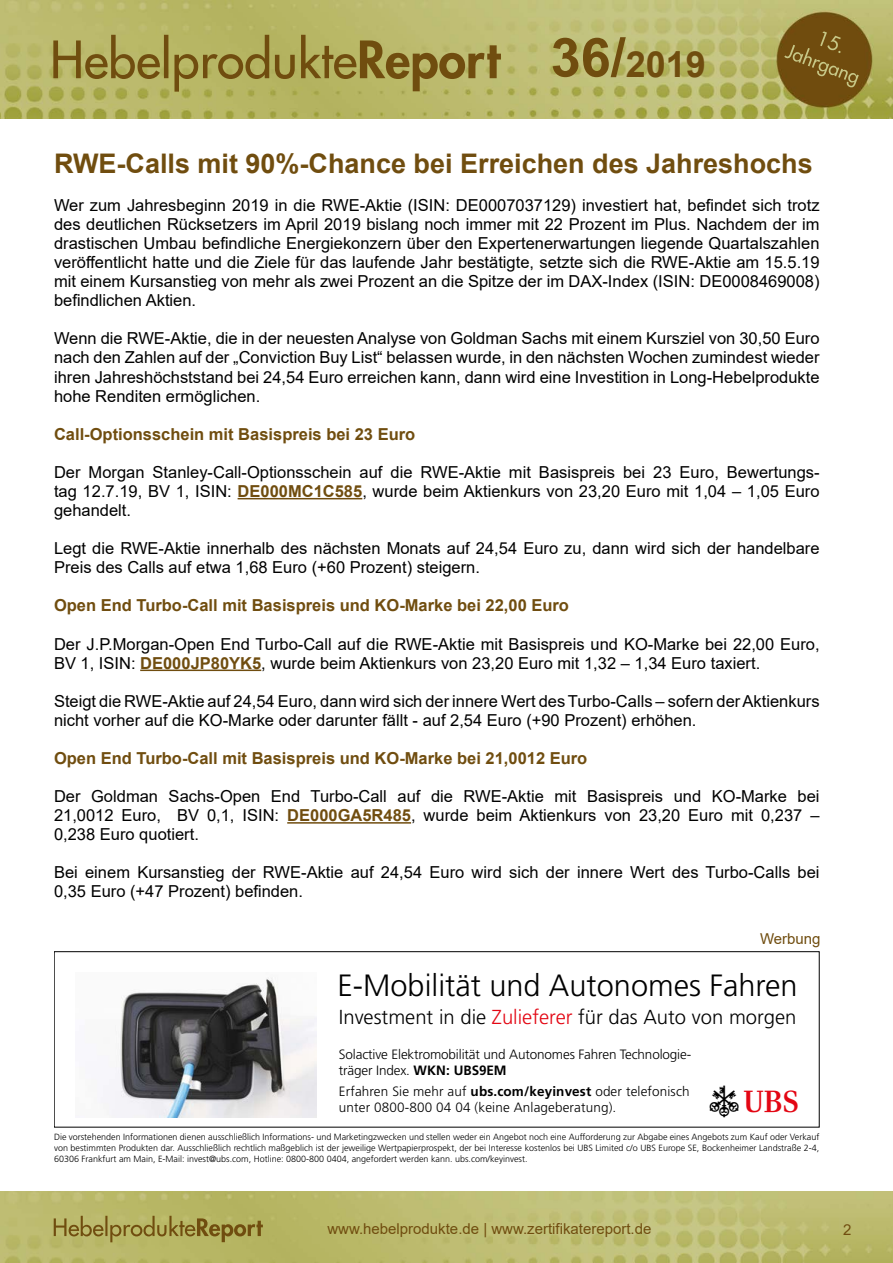
<style>
.page{position:relative;width:893px;height:1263px;background:#fff}
.page>*{position:absolute;margin:0;border:0;box-sizing:border-box;transform-origin:0 0}
.t1{font:700 36px "Arial";color:#704d0f}
.t2{font:31.8px "UB Ssemiextra";color:#000}
.t3{font:300 30.75px "Frutiger LT Std";color:#000}
.t4{font:700 27px "Arial";color:#704d0f}
.t5{font:300 20.25px "Frutiger LT Std";color:#000}
.t6{font:16.5px/19px "Arial";color:#000;text-align:justify}
.t7{font:700 16.5px "Arial";color:#704d0f}
.t8{font:15px "Arial";color:#704d0f}
.t9{font:300 13.5px/16.2px "Frutiger LT Std";letter-spacing:.01em;color:#000}
.t10{font:300 13.5px/16.2px "Frutiger LT Std";letter-spacing:-.01em;color:#000}
.t11{font:300 9px/10.8px "Frutiger LT Std";color:#000;text-align:justify}
.s1{font-size:54px}
.s2{font-weight:700;color:#704d0f}
.s3{color:#e30613}
.s4{font-weight:700}
.s5{font-size:21.9px;color:#e30613}
</style>
<div class="page">
<img style="left:0;top:1192px;width:893px;height:71px">
<img style="left:0;top:0;width:893px;height:119px">
<hr style="left:238px;top:498px;width:124px;height:1px;background:#704d0f">
<hr style="left:140px;top:669px;width:121px;height:2px;background:#704d0f">
<hr style="left:287px;top:822px;width:124px;height:2px;background:#704d0f">
<div style="left:54px;top:951px;width:765px;height:176px;border:1px solid #000"></div>
<img style="left:101px;top:977px;width:215px;height:140px">
<h1 class="t1" style="left:551px;top:39px;width:157px"><span class="s1">36/</span>2019</h1>
<h3 class="t4" style="left:54px;top:144px;width:760px">RWE-Calls mit 90%-Chance bei Erreichen des Jahreshochs</h3>
<p class="t6" style="left:54px;top:195px;width:767px">Wer zum Jahresbeginn 2019 in die RWE-Aktie (ISIN: DE0007037129) investiert hat, befindet sich trotz des deutlichen Rücksetzers im April 2019 bislang noch immer mit 22 Prozent im Plus. Nachdem der im drastischen Umbau befindliche Energiekonzern über den Expertenerwartungen liegende Quartalszahlen veröffentlicht hatte und die Ziele für das laufende Jahr bestätigte, setzte sich die RWE-Aktie am 15.5.19 mit einem Kursanstieg von mehr als zwei Prozent an die Spitze der im DAX-Index (ISIN: DE0008469008) befindlichen Aktien.</p>
<p class="t6" style="left:54px;top:329px;width:767px">Wenn die RWE-Aktie, die in der neuesten Analyse von Goldman Sachs mit einem Kursziel von 30,50 Euro nach den Zahlen auf der „Conviction Buy List“ belassen wurde, in den nächsten Wochen zumindest wieder ihren Jahreshöchststand bei 24,54 Euro erreichen kann, dann wird eine Investition in Long-Hebelprodukte hohe Renditen ermöglichen.</p>
<p class="t7" style="left:54px;top:422px;width:363px">Call-Optionsschein mit Basispreis bei 23 Euro</p>
<p class="t6" style="left:54px;top:462px;width:767px">Der Morgan Stanley-Call-Optionsschein auf die RWE-Aktie mit Basispreis bei 23 Euro, Bewertungs&shy;tag 12.7.19, BV 1, ISIN: <span class="s2">DE000MC1C585</span>, wurde beim Aktienkurs von 23,20 Euro mit 1,04 – 1,05 Euro gehandelt.</p>
<p class="t6" style="left:54px;top:539px;width:767px">Legt die RWE-Aktie innerhalb des nächsten Monats auf 24,54 Euro zu, dann wird sich der handelbare<br>Preis des Calls auf etwa 1,68 Euro (+60 Prozent) steigern.</p>
<p class="t7" style="left:54px;top:594px;width:516px">Open End Turbo-Call mit Basispreis und KO-Marke bei 22,00 Euro</p>
<p class="t6" style="left:54px;top:634px;width:767px">Der J.P.Morgan-Open End Turbo-Call auf die RWE-Aktie mit Basispreis und KO-Marke bei 22,00 Euro,<br>BV 1, ISIN: <span class="s2">DE000JP80YK5</span>, wurde beim Aktienkurs von 23,20 Euro mit 1,32 – 1,34 Euro taxiert.</p>
<p class="t6" style="left:54px;top:691px;width:767px">Steigt die RWE-Aktie auf 24,54 Euro, dann wird sich der innere Wert des Turbo-Calls – sofern der Aktienkurs nicht vorher auf die KO-Marke oder darunter fällt - auf 2,54 Euro (+90 Prozent) erhöhen.</p>
<p class="t7" style="left:54px;top:746px;width:535px">Open End Turbo-Call mit Basispreis und KO-Marke bei 21,0012 Euro</p>
<p class="t6" style="left:54px;top:787px;width:767px">Der Goldman Sachs-Open End Turbo-Call auf die RWE-Aktie mit Basispreis und KO-Marke bei 21,0012 Euro, BV 0,1, ISIN: <span class="s2">DE000GA5R485</span>, wurde beim Aktienkurs von 23,20 Euro mit 0,237 – 0,238 Euro quotiert.</p>
<p class="t6" style="left:54px;top:863px;width:767px">Bei einem Kursanstieg der RWE-Aktie auf 24,54 Euro wird sich der innere Wert des Turbo-Calls bei<br>0,35 Euro (+47 Prozent) befinden.</p>
<p class="t8" style="left:760px;top:929px;width:62px">Werbung</p>
<h3 class="t3" style="left:338px;top:968px;width:462px">E-Mobilität und Autonomes Fahren</h3>
<p class="t5" style="left:339px;top:1006px;width:459px">Investment in die <span class="s3">Zulieferer</span> für das Auto von morgen</p>
<p class="t10" style="left:339px;top:1046px;width:354px">Solactive Elektromobilität und Autonomes Fahren Technologie&shy;träger Index. <span class="s4">WKN: UBS9EM</span></p>
<p class="t9" style="left:339px;top:1083px;width:352px">Erfahren Sie mehr auf <span class="s4">ubs.com/keyinvest</span> oder telefonisch unter 0800-800 04 04 (keine Anlageberatung).</p>
<h2 class="t2" style="left:710px;top:1085px;width:89px">a<span class="s5">b</span></h2>
<p class="t11" style="left:54px;top:1132px;width:767px">Die vorstehenden Informationen dienen ausschließlich Informations- und Marketingzwecken und stellen weder ein Angebot noch eine Aufforderung zur Abgabe eines Angebots zum Kauf oder Verkauf von bestimmten Produkten dar. Ausschließlich rechtlich maßgeblich ist der jeweilige Wertpapierprospekt, der bei Interesse kostenlos bei UBS Limited c/o UBS Europe SE, Bockenheimer Landstraße 2-4, 60306 Frankfurt am Main, E-Mail: invest@ubs.com, Hotline: 0800-800 0404, angefordert werden kann. ubs.com/keyinvest.</p>
<p class="t8" style="left:327px;top:1218px;width:326px">www.hebelprodukte.de | www.zertifikatereport.de</p>
<p class="t8" style="left:843px;top:1219px;width:10px">2</p>
</div>
